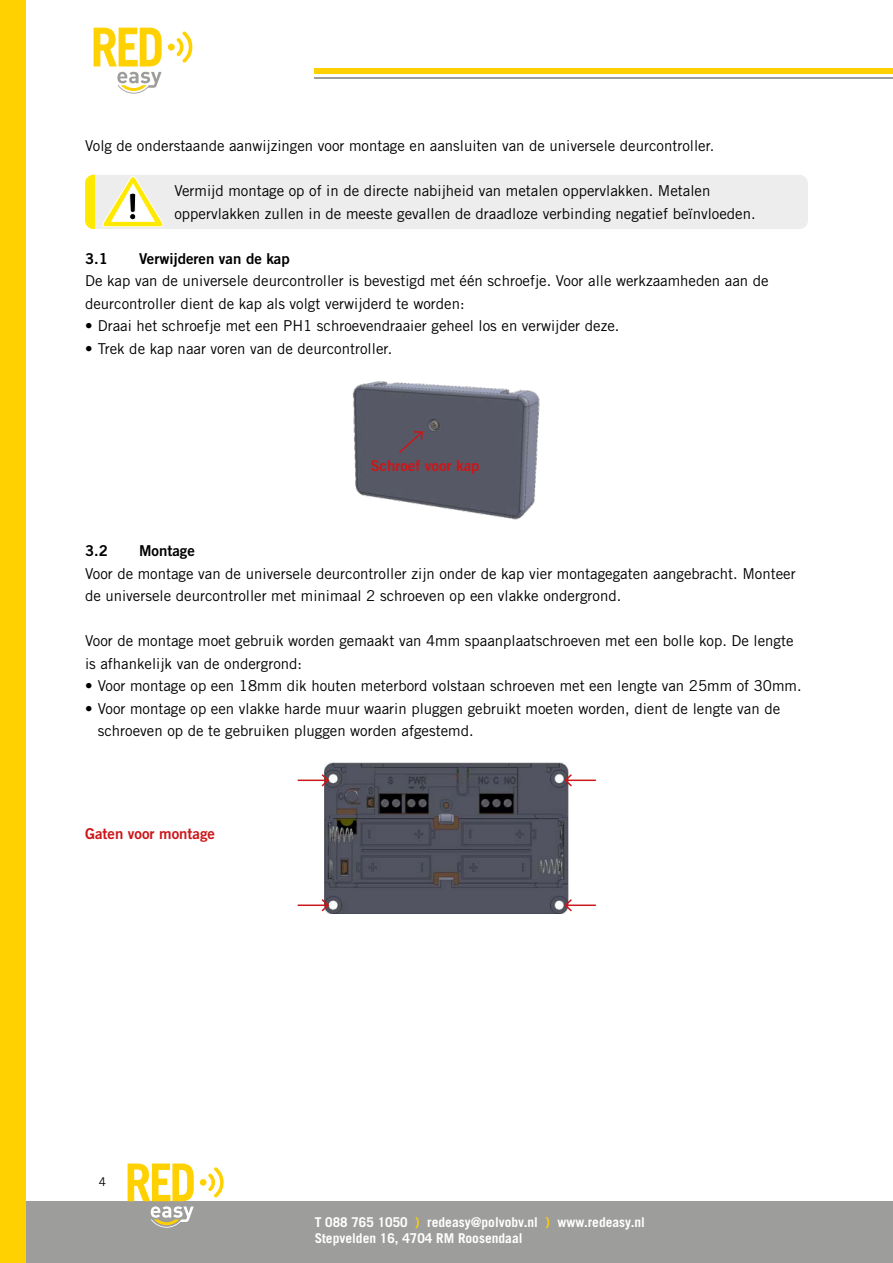
<style>
.page{position:relative;width:893px;height:1263px;background:#fff}
.page>*{position:absolute;margin:0;border:0;box-sizing:border-box;transform-origin:0 0}
.t1{font:15px/22.5px "Trade Gothic LT Std";color:#000}
.t2{font:15px "Trade Gothic LT Std Bd 2";color:#000}
.t3{font:15px "Trade Gothic LT Std Bd 2";color:#cd1619}
.t4{font:700 13.5px/16.2px "Trade Gothic LT Std";color:#fff}
.t5{font:12px "Trade Gothic LT Std";color:#000}
.s1{color:#ffd100}
</style>
<div class="page">
<div style="left:0;top:1201px;width:893px;height:62px;background:#9d9d9c"></div>
<hr style="left:315px;top:77px;width:578px;height:2px;background:#9d9d9c">
<div style="left:315px;top:68px;width:578px;height:6px;background:#ffd100"></div>
<div style="left:0;top:0;width:26px;height:1263px;background:#ffd100"></div>
<svg style="left:117px;top:72px;width:45px;height:22px"></svg>
<svg style="left:94px;top:28px;width:68px;height:38px"></svg>
<div style="left:168px;top:44px;width:7px;height:6px;background:#ffd100;border-radius:50%"></div>
<svg style="left:176px;top:31px;width:16px;height:32px"></svg>
<svg style="left:128px;top:1163px;width:66px;height:65px"></svg>
<div style="left:200px;top:1179px;width:6px;height:7px;background:#ffd100;border-radius:50%"></div>
<svg style="left:208px;top:1167px;width:16px;height:30px"></svg>
<div style="left:85px;top:175px;width:723px;height:54px;background:#ededed;border-radius:9px"></div>
<div style="left:85px;top:175px;width:9px;height:54px;background:#ffe900"></div>
<svg style="left:103px;top:177px;width:60px;height:50px"></svg>
<img style="left:352px;top:381px;width:188px;height:139px">
<svg style="left:397px;top:430px;width:27px;height:24px"></svg>
<img style="left:325px;top:763px;width:243px;height:150px">
<hr style="left:298px;top:779px;width:30px;height:2px;background:#cd1619">
<svg style="left:320px;top:773px;width:10px;height:15px"></svg>
<hr style="left:565px;top:779px;width:31px;height:2px;background:#cd1619">
<svg style="left:563px;top:773px;width:10px;height:15px"></svg>
<hr style="left:298px;top:904px;width:30px;height:2px;background:#cd1619">
<svg style="left:320px;top:897px;width:10px;height:16px"></svg>
<hr style="left:565px;top:904px;width:31px;height:2px;background:#cd1619">
<svg style="left:563px;top:897px;width:10px;height:16px"></svg>
<p class="t1" style="left:85px;top:134px;width:631px">Volg de onderstaande aanwijzingen voor montage en aansluiten van de universele deurcontroller.</p>
<p class="t1" style="left:174px;top:179px;width:583px">Vermijd montage op of in de directe nabijheid van metalen oppervlakken. Metalen oppervlakken zullen in de meeste gevallen de draadloze verbinding negatief beïnvloeden.</p>
<p class="t2" style="left:85px;top:249px;width:24px">3.1</p>
<p class="t2" style="left:139px;top:249px;width:152px">Verwijderen van de kap</p>
<p class="t1" style="left:85px;top:269px;width:685px">De kap van de universele deurcontroller is bevestigd met één schroefje. Voor alle werkzaamheden aan de deurcontroller dient de kap als volgt verwijderd te worden:</p>
<p class="t1" style="left:85px;top:314px;width:536px">• Draai het schroefje met een PH1 schroevendraaier geheel los en verwijder deze.</p>
<p class="t1" style="left:85px;top:337px;width:309px">• Trek de kap naar voren van de deurcontroller.</p>
<p class="t3" style="left:370px;top:457px;width:111px">Schroef voor kap</p>
<p class="t2" style="left:85px;top:542px;width:24px">3.2</p>
<p class="t2" style="left:139px;top:542px;width:57px">Montage</p>
<p class="t1" style="left:85px;top:562px;width:712px">Voor de montage van de universele deurcontroller zijn onder de kap vier montagegaten aangebracht. Monteer de universele deurcontroller met minimaal 2 schroeven op een vlakke ondergrond.</p>
<p class="t1" style="left:85px;top:629px;width:710px">Voor de montage moet gebruik worden gemaakt van 4mm spaanplaatschroeven met een bolle kop. De lengte is afhankelijk van de ondergrond:</p>
<p class="t1" style="left:85px;top:674px;width:718px">• Voor montage op een 18mm dik houten meterbord volstaan schroeven met een lengte van 25mm of 30mm.</p>
<p class="t1" style="left:98px;top:697px;width:684px;text-indent:-13px">• Voor montage op een vlakke harde muur waarin pluggen gebruikt moeten worden, dient de lengte van de schroeven op de te gebruiken pluggen worden afgestemd.</p>
<p class="t3" style="left:85px;top:824px;width:131px">Gaten voor montage</p>
<p class="t5" style="left:99px;top:1175px;width:9px">4</p>
<p class="t4" style="left:315px;top:1214px;width:332px">T 088 765 1050 <span class="s1">)</span> redeasy@polvobv.nl <span class="s1">)</span> www.redeasy.nl<br>Stepvelden 16, 4704 RM Roosendaal</p>
</div>
